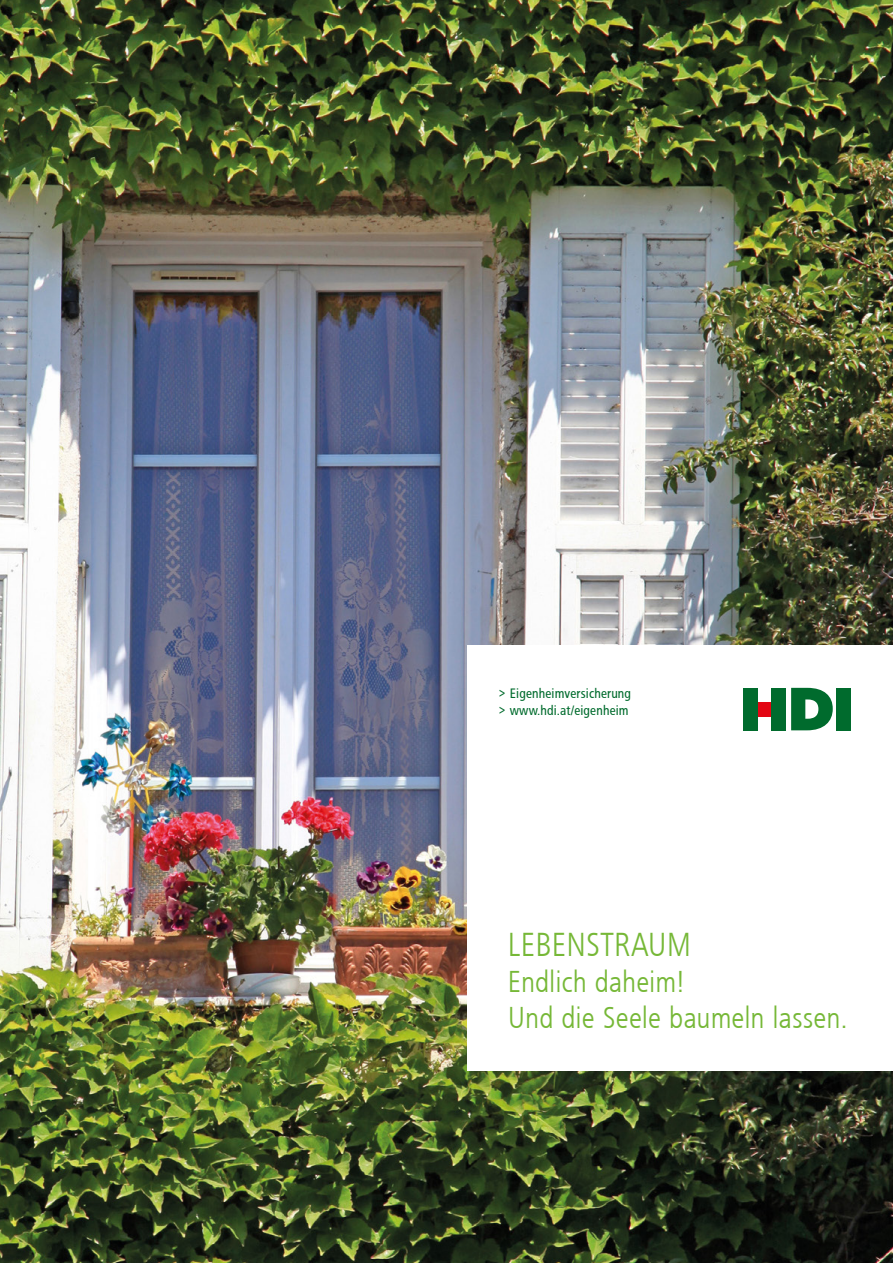
<style>
.page{position:relative;width:893px;height:1263px;background:#fff}
.page>*{position:absolute;margin:0;border:0;box-sizing:border-box;transform-origin:0 0}
.t1{font:33px "HDI Gerling Sans Cond Light";color:#76b837}
.t2{font:30px "HDI Gerling Sans Cond Light";letter-spacing:-.005em;color:#76b837}
.t3{font:13.5px "HDI Gerling Sans Cond Regular";letter-spacing:.01em;color:#006b2d}
</style>
<div class="page">
<img style="left:0;top:0;width:893px;height:1263px">
<div style="left:468px;top:646px;width:425px;height:425px;background:#fff"></div>
<svg style="left:791px;top:688px;width:42px;height:42px"></svg>
<div style="left:836px;top:688px;width:14px;height:42px;background:#006b2d"></div>
<div style="left:757px;top:702px;width:14px;height:14px;background:#e30613"></div>
<div style="left:771px;top:688px;width:14px;height:42px;background:#006b2d"></div>
<div style="left:743px;top:688px;width:14px;height:42px;background:#006b2d"></div>
<p class="t3" style="left:498px;top:686px;width:134px">&gt; Eigenheimversicherung</p>
<p class="t3" style="left:498px;top:703px;width:132px">&gt; www.hdi.at/eigenheim</p>
<p class="t1" style="left:508px;top:926px;width:185px">LEBENSTRAUM</p>
<p class="t2" style="left:508px;top:965px;width:179px">Endlich daheim!</p>
<p class="t2" style="left:508px;top:1001px;width:341px">Und die Seele baumeln lassen.</p>
</div>
